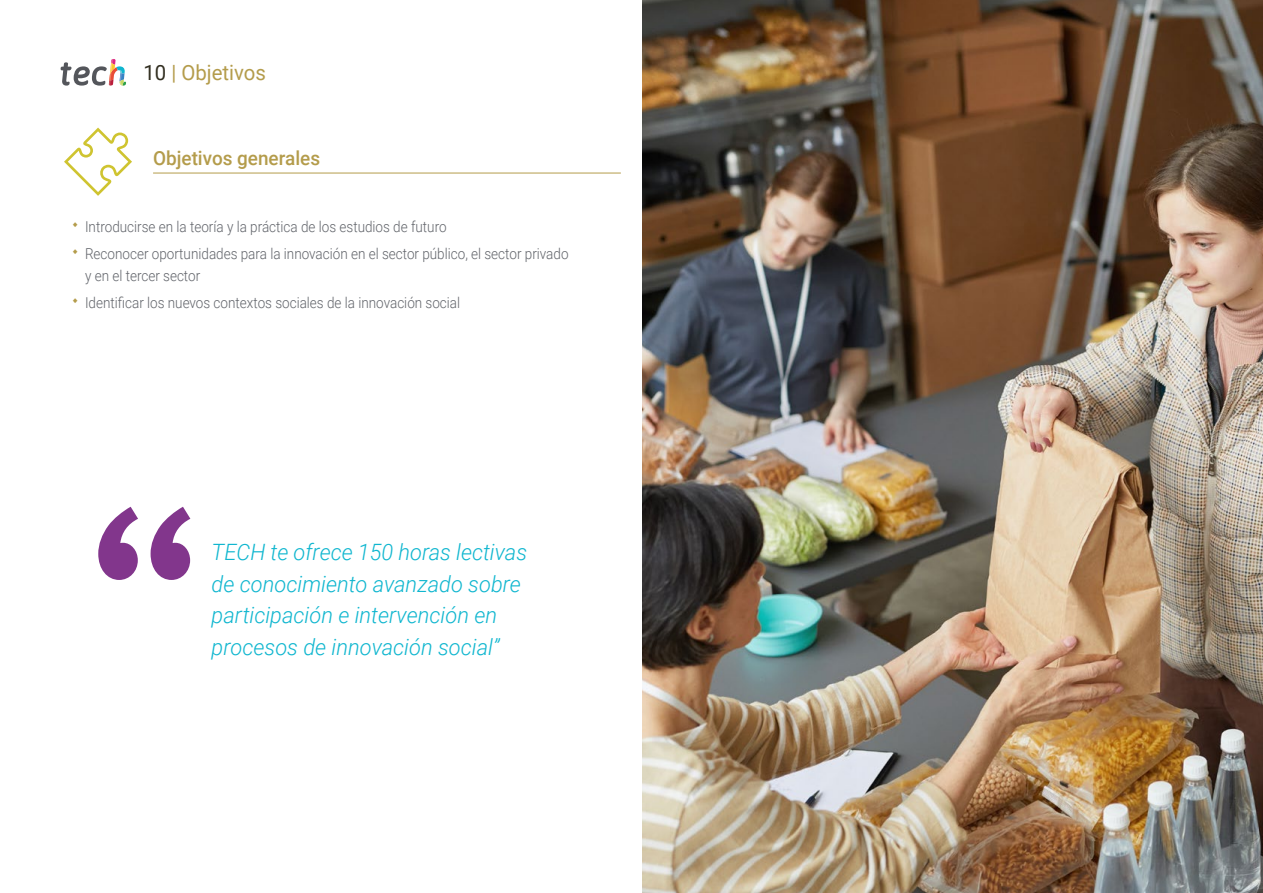
<style>
.page{position:relative;width:1263px;height:893px;background:#fff}
.page>*{position:absolute;margin:0;border:0;box-sizing:border-box;transform-origin:0 0}
.t1{font:italic 300 22.5px/31.5px "Roboto";color:#0fb6cf}
.t2{font:21px "Roboto";color:#b49c4b}
.t3{font:500 19.5px "Roboto";color:#b49c4b}
.t4{font:300 15px/26.7px "Roboto";color:#61646a;scale:.9 1}
.s1{color:#312e20}
</style>
<div class="page">
<hr style="left:153px;top:173px;width:468px;height:1px;background:#b49c4b">
<svg style="left:64px;top:128px;width:68px;height:68px"></svg>
<svg style="left:98px;top:507px;width:92px;height:73px"></svg>
<img style="left:642px;top:0;width:621px;height:893px">
<svg style="left:61px;top:59px;width:65px;height:27px"></svg>
<h2 class="t2" style="left:144px;top:57px;width:124px"><span class="s1">10</span> | Objetivos</h2>
<h3 class="t3" style="left:153px;top:144px;width:169px">Objetivos generales</h3>
<p class="t4" style="left:85px;top:213px;width:539px">Introducirse en la teoría y la práctica de los estudios de futuro<br>Reconocer oportunidades para la innovación en el sector público, el sector privado</p>
<p class="t4" style="left:85px;top:262px;width:418px">y en el tercer sector<br>Identificar los nuevos contextos sociales de la innovación social</p>
<h1 class="t1" style="left:212px;top:536px;width:317px">TECH te ofrece 150 horas lectivas de conocimiento avanzado sobre participación e intervención en procesos de innovación social”</h1>
</div>
